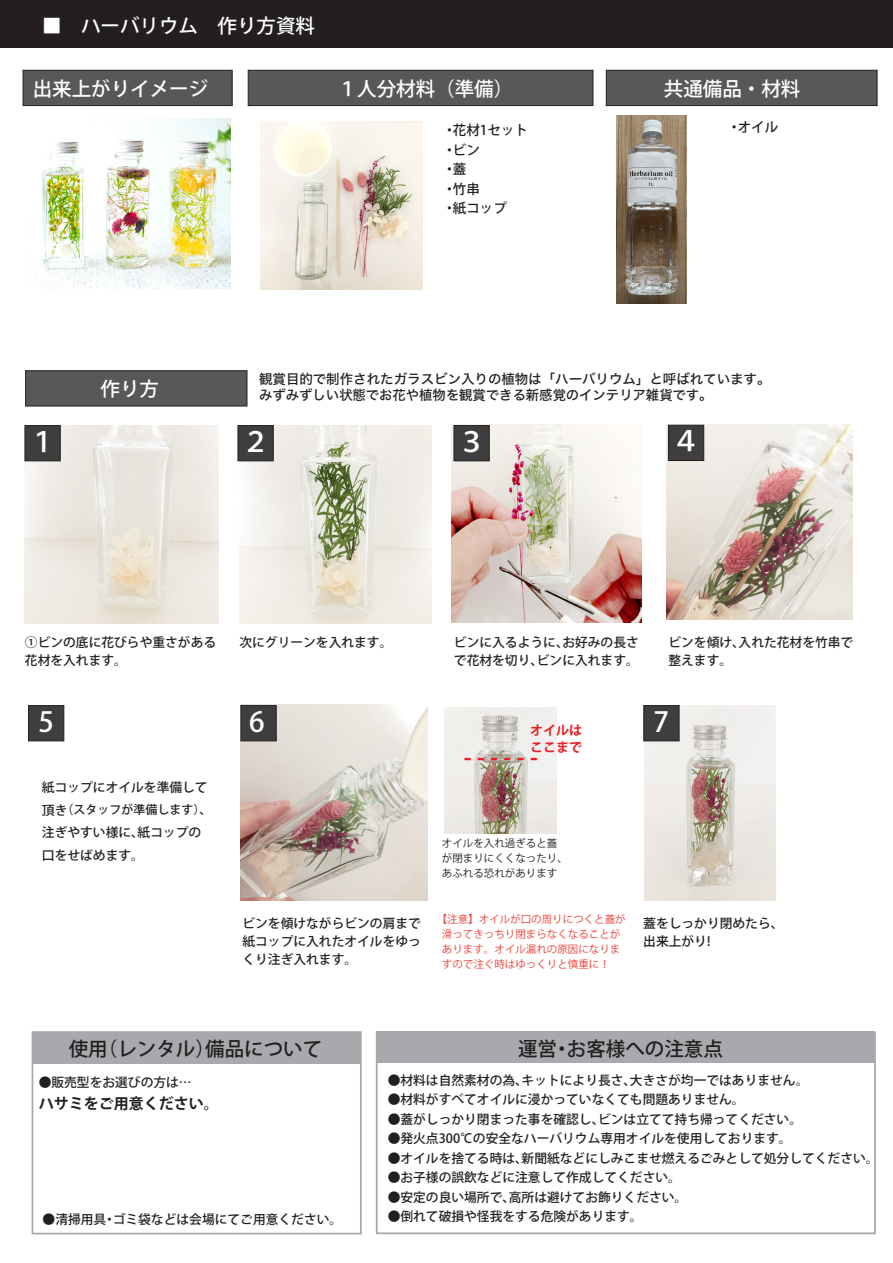
<style>
.page{position:relative;width:893px;height:1263px;background:#fff}
.page>*{position:absolute;margin:0;border:0;box-sizing:border-box;transform-origin:0 0}
.t1{font:500 27.6px "Koz Go Pr 6 N";color:#fff}
.t2{font:700 22.8px "Koz Go Pr 6 N";color:#ee1d23}
.t3{font:500 19.5px "Koz Go Pr 6 N";color:#fff}
.t4{font:500 19.5px "Koz Go Pr 6 N";color:#231f20}
.t5{font:700 15px "Koz Go Pr 6 N";color:#231f20}
.t6{font:13.5px/16.2px "Hiragino Sans W5";color:#231f20}
.t7{font:500 13.5px/19.5px "Koz Go Pr 6 N";color:#231f20}
.t8{font:700 13.05px/16.4px "Koz Go Pr 6 N";color:#ee1d23}
.t9{font:500 12.75px/18px "Koz Go Pr 6 N";color:#231f20}
.t10{font:500 12px "Koz Go Pr 6 N";color:#231f20}
.t11{font:10.5px/15px "Koz Go Pr 6 N";color:#ee3e35}
.t12{font:10.5px/15px "Koz Go Pr 6 N";color:#231f20}
.s1{font-size:12.75px}
</style>
<div class="page">
<img style="left:666px;top:424px;width:186px;height:196px">
<img style="left:451px;top:425px;width:190px;height:198px">
<img style="left:239px;top:426px;width:192px;height:198px">
<img style="left:25px;top:426px;width:193px;height:198px">
<div style="left:0;top:0;width:893px;height:47px;background:#231f20"></div>
<div style="left:23px;top:70px;width:209px;height:36px;background:#57585a;border:1px solid #231f20"></div>
<div style="left:248px;top:70px;width:345px;height:36px;background:#57585a;border:1px solid #231f20"></div>
<div style="left:606px;top:70px;width:271px;height:36px;background:#57585a;border:1px solid #231f20"></div>
<div style="left:25px;top:370px;width:222px;height:36px;background:#57585a;border:1px solid #231f20"></div>
<div style="left:32px;top:1031px;width:330px;height:203px;border:2px solid #a8a9ad"></div>
<div style="left:32px;top:1032px;width:329px;height:31px;background:#a8a9ad"></div>
<div style="left:376px;top:1032px;width:500px;height:202px;border:2px solid #a8a9ad"></div>
<div style="left:377px;top:1031px;width:498px;height:32px;background:#a8a9ad"></div>
<div style="left:25px;top:425px;width:35px;height:36px;background:#3e3e3f;border:1px solid #231f20"></div>
<div style="left:238px;top:425px;width:35px;height:36px;background:#3e3e3f;border:1px solid #231f20"></div>
<div style="left:454px;top:425px;width:35px;height:36px;background:#3e3e3f;border:1px solid #231f20"></div>
<div style="left:668px;top:425px;width:36px;height:36px;background:#3e3e3f;border:1px solid #231f20"></div>
<img style="left:240px;top:705px;width:188px;height:196px">
<div style="left:241px;top:705px;width:35px;height:36px;background:#3e3e3f;border:1px solid #231f20"></div>
<div style="left:28px;top:705px;width:36px;height:36px;background:#3e3e3f;border:1px solid #231f20"></div>
<img style="left:34px;top:119px;width:196px;height:170px">
<img style="left:260px;top:122px;width:163px;height:167px">
<img style="left:445px;top:707px;width:111px;height:127px">
<img style="left:644px;top:705px;width:132px;height:195px">
<div style="left:644px;top:705px;width:35px;height:36px;background:#3e3e3f;border:1px solid #231f20"></div>
<img style="left:617px;top:116px;width:69px;height:188px">
<h3 class="t3" style="left:42px;top:15px;width:275px">■　ハーバリウム　作り方資料</h3>
<h3 class="t3" style="left:33px;top:78px;width:177px">出来上がりイメージ</h3>
<h3 class="t3" style="left:338px;top:78px;width:177px">１人分材料（準備）</h3>
<h3 class="t3" style="left:664px;top:78px;width:138px">共通備品・材料</h3>
<p class="t7" style="left:443px;top:121px;width:100px">・花材1セット　・ビン<br>・蓋<br>・竹串<br>・紙コップ</p>
<p class="t7" style="left:728px;top:118px;width:52px">・オイル</p>
<h3 class="t3" style="left:101px;top:377px;width:60px">作り方</h3>
<p class="t6" style="left:259px;top:370px;width:513px">観賞目的で制作されたガラスビン入りの植物は「ハーバリウム」と呼ばれています。みずみずしい状態でお花や植物を観賞できる新感覚のインテリア雑貨です。</p>
<h1 class="t1" style="left:29px;top:426px;width:29px">１</h1>
<h1 class="t1" style="left:242px;top:426px;width:29px">２</h1>
<h1 class="t1" style="left:458px;top:426px;width:29px">３</h1>
<h1 class="t1" style="left:672px;top:426px;width:29px">４</h1>
<p class="t9" style="left:25px;top:634px;width:193px">①ビンの底に花びらや重さがある花材を入れます。</p>
<p class="t9" style="left:239px;top:634px;width:154px">次にグリーンを入れます。</p>
<p class="t9" style="left:454px;top:634px;width:186px">ビンに入るように、お好みの長さで花材を切り、ビンに入れます。</p>
<p class="t9" style="left:668px;top:634px;width:186px">ビンを傾け、入れた花材を竹串で整えます。</p>
<h1 class="t1" style="left:38px;top:706px;width:17px">5</h1>
<h1 class="t1" style="left:249px;top:706px;width:17px">6</h1>
<p class="t9" style="left:42px;top:779px;width:167px">紙コップにオイルを準備して</p>
<p class="t10" style="left:42px;top:803px;width:171px"><span class="s1">頂き</span>（スタッフが準備します）、</p>
<p class="t9" style="left:42px;top:822px;width:161px;line-height:22.5px">注ぎやすい様に、紙コップの口をせばめます。</p>
<p class="t8" style="left:530px;top:723px;width:54px">オイルはここまで</p>
<h2 class="t2" style="left:464px;top:744px;width:76px">------</h2>
<p class="t12" style="left:442px;top:836px;width:127px">オイルを入れ過ぎると蓋が閉まりにくくなったり、あふれる恐れがあります</p>
<h1 class="t1" style="left:654px;top:706px;width:17px">7</h1>
<p class="t11" style="left:442px;top:912px;width:185px;text-indent:-5px">【注意】オイルが口の周りにつくと蓋が滑ってきっちり閉まらなくなることがあります。オイル漏れの原因になりますので注ぐ時はゆっくりと慎重に！</p>
<p class="t9" style="left:242px;top:914px;width:180px;text-align:justify">ビンを傾けながらビンの肩まで紙コップに入れたオイルをゆっくり注ぎ入れます。</p>
<p class="t9" style="left:643px;top:914px;width:142px">蓋をしっかり閉めたら、出来上がり!</p>
<h3 class="t4" style="left:69px;top:1037px;width:255px">使用（レンタル）備品について</h3>
<h3 class="t4" style="left:518px;top:1037px;width:206px">運営・お客様への注意点</h3>
<p class="t9" style="left:39px;top:1074px;width:154px">●販売型をお選びの方は…</p>
<p class="t5" style="left:39px;top:1095px;width:181px">ハサミをご用意ください。</p>
<p class="t9" style="left:43px;top:1210px;width:301px">●清掃用具・ゴミ袋などは会場にてご用意ください。</p>
<p class="t9" style="left:388px;top:1071px;width:422px">●材料は自然素材の為、キットにより長さ、大きさが均一ではありません。</p>
<p class="t9" style="left:388px;top:1091px;width:358px">●材料がすべてオイルに浸かっていなくても問題ありません。</p>
<p class="t9" style="left:388px;top:1110px;width:416px">●蓋がしっかり閉まった事を確認し、ビンは立てて持ち帰ってください。</p>
<p class="t9" style="left:388px;top:1130px;width:405px">●発火点300℃の安全なハーバリウム専用オイルを使用しております。</p>
<p class="t9" style="left:388px;top:1149px;width:492px">●オイルを捨てる時は、新聞紙などにしみこませ燃えるごみとして処分してください。</p>
<p class="t9" style="left:388px;top:1169px;width:295px">●お子様の誤飲などに注意して作成してください。</p>
<p class="t9" style="left:388px;top:1188px;width:301px">●安定の良い場所で、高所は避けてお飾りください。</p>
<p class="t9" style="left:388px;top:1208px;width:256px">●倒れて破損や怪我をする危険があります。</p>
</div>
